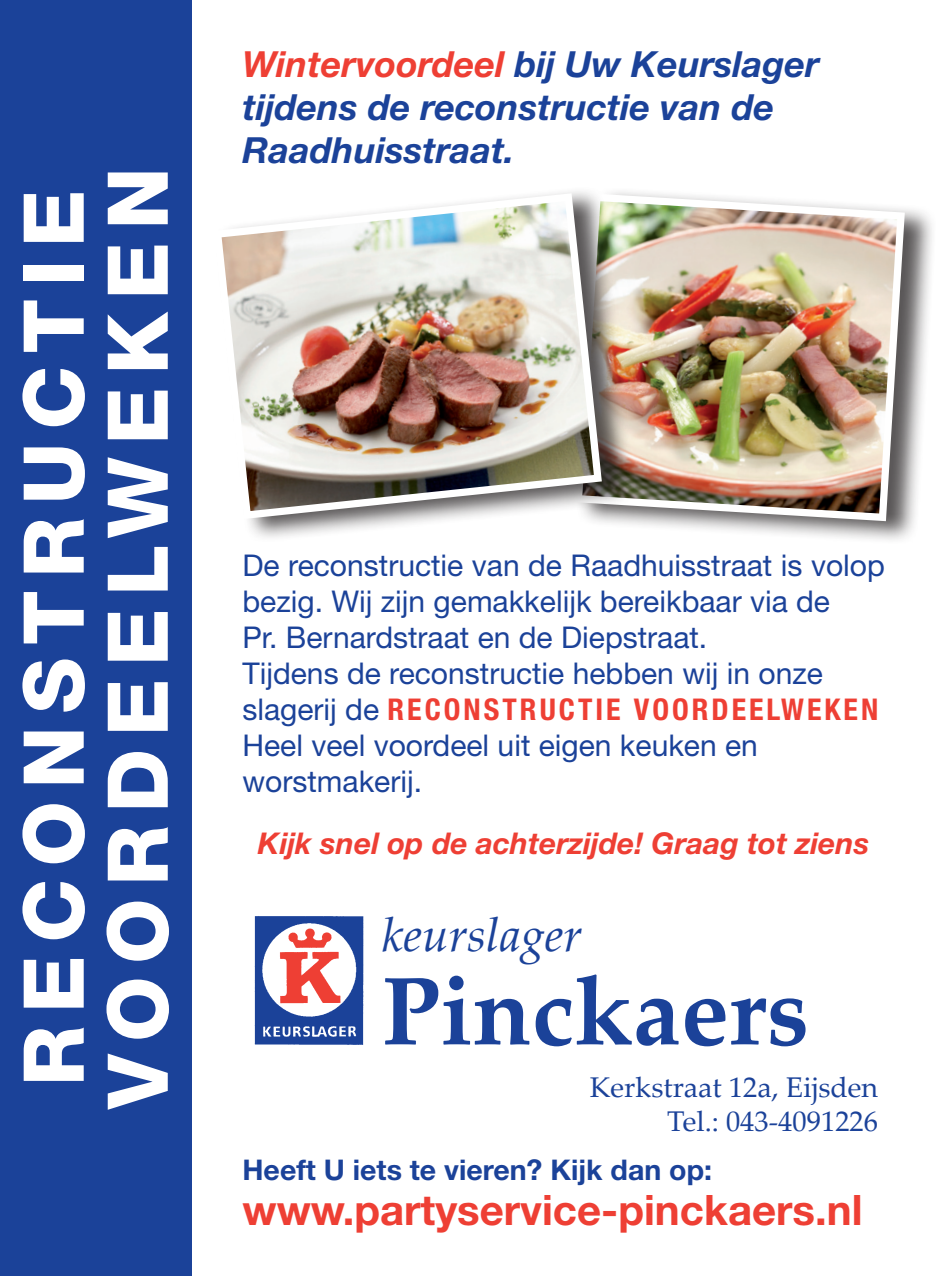
<style>
.page{position:relative;width:936px;height:1276px;background:#fff}
.page>*{position:absolute;margin:0;border:0;box-sizing:border-box;transform-origin:0 0}
.t1{font:700 96px "Palatino Linotype";color:#1b4299}
.t2{font:800 84px/84px "Helvetica Neue LT Std";letter-spacing:.15em;color:#fff}
.t3{font:italic 48px "Palatino Linotype";color:#1b4299}
.t4{font:700 42px "Helvetica Neue LT Std";color:#ee3f34}
.t5{font:italic 700 36px/43.2px "Helvetica Neue LT Std";color:#1b4299}
.t6{font:30px/36px "Helvetica Neue LT Std";color:#1b4299}
.t7{font:italic 700 30px "Helvetica Neue LT Std";color:#ee3f34}
.t8{font:28.5px/34.2px "Palatino Linotype";color:#1b4299;text-align:right}
.t9{font:700 28.5px "Helvetica Neue LT Std";color:#1b4299}
.s1{color:#ee3f34}
.s2{font-weight:700;font-stretch:condensed;color:#ee3f34}
</style>
<div class="page">
<div style="left:576px;top:187px;width:359px;height:358px;background:#231f20;opacity:.75"></div>
<svg style="left:634px;top:193px;width:270px;height:328px"></svg>
<img style="left:634px;top:201px;width:263px;height:312px">
<div style="left:215px;top:186px;width:419px;height:357px;background:#231f20;opacity:.75"></div>
<svg style="left:215px;top:193px;width:386px;height:326px"></svg>
<img style="left:222px;top:201px;width:372px;height:310px">
<div style="left:0;top:0;width:191px;height:1276px;background:#1b4299"></div>
<img style="left:254px;top:916px;width:110px;height:129px">
<h2 class="t2" style="left:12px;top:1109px;width:943px;rotate:-90deg">Reconstructie voordeelweken</h2>
<p class="t5" style="left:242px;top:42px;width:578px"><span class="s1">Wintervoordeel</span> bij Uw Keurslager tijdens de reconstructie van de<br>Raadhuisstraat.</p>
<p class="t6" style="left:242px;top:546px;width:644px">De reconstructie van de Raadhuisstraat is volop bezig. Wij zijn gemakkelijk bereikbaar via de<br>Pr. Bernardstraat en de Diepstraat.<br>Tijdens de reconstructie hebben wij in onze slagerij de <span class="s2">RECONSTRUCTIE VOORDEELWEKEN </span>Heel veel voordeel uit eigen keuken en worstmakerij.</p>
<p class="t7" style="left:258px;top:825px;width:613px">Kijk snel op de achterzijde! Graag tot ziens</p>
<h3 class="t3" style="left:382px;top:900px;width:202px">keurslager</h3>
<h1 class="t1" style="left:382px;top:943px;width:428px">Pinckaers</h1>
<p class="t8" style="left:590px;top:1068px;width:290px">Kerkstraat 12a, Eijsden<br>Tel.: 043-4091226</p>
<p class="t9" style="left:242px;top:1152px;width:471px">Heeft U iets te vieren? Kijk dan op:</p>
<h3 class="t4" style="left:242px;top:1184px;width:621px">www.partyservice-pinckaers.nl</h3>
</div>
